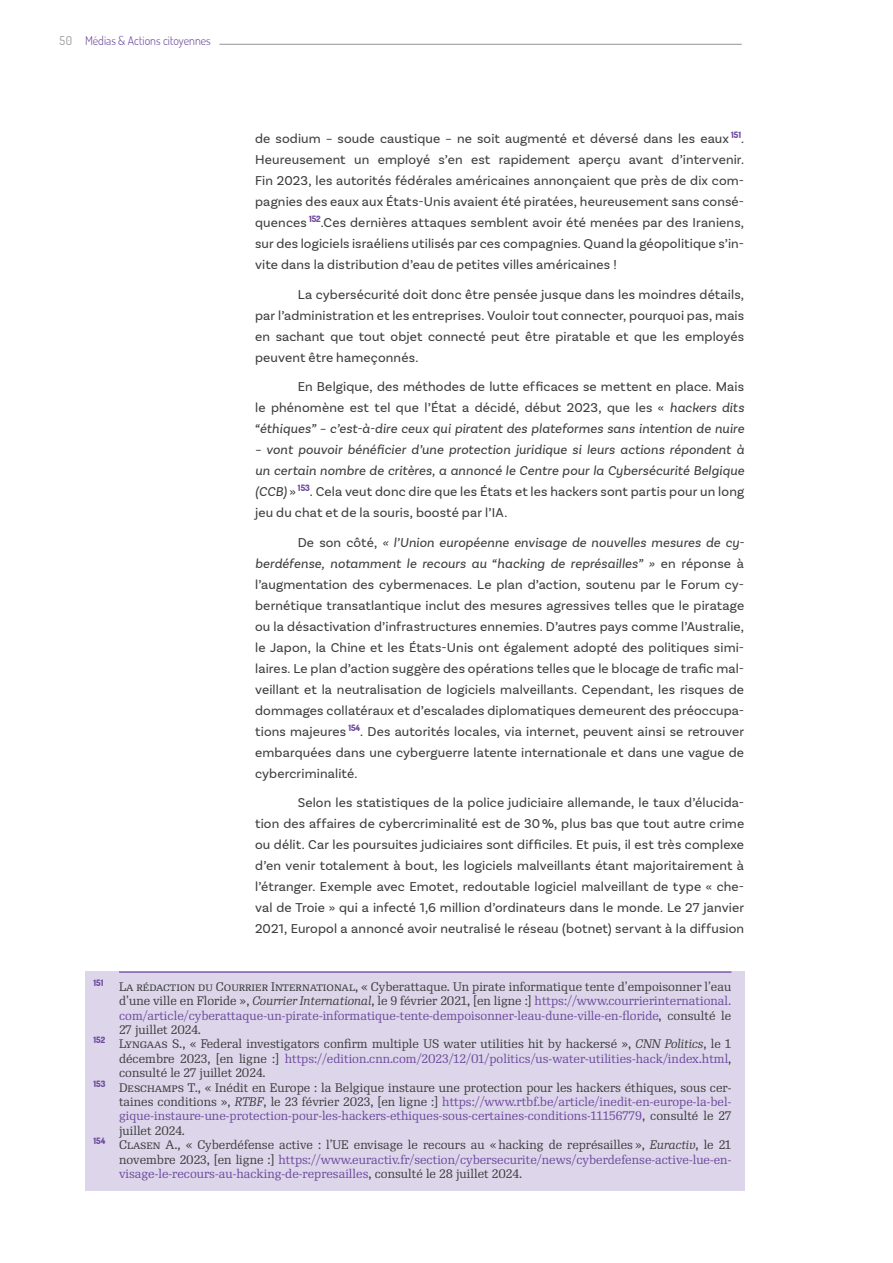
<style>
.page{position:relative;width:893px;height:1263px;background:#fff}
.page>*{position:absolute;margin:0;border:0;box-sizing:border-box;transform-origin:0 0}
.t1{font:13.5px/21px "Basic Sans";letter-spacing:.01em;color:#3e3e3f;text-align:justify}
.t2{font:italic 13.5px/21px "Basic Sans";letter-spacing:.01em;color:#3e3e3f;text-align:justify}
.t3{font:12px "Re Public";color:#6e4a9e}
.t4{font:12px "Re Public";color:#3e3e3f}
.t5{font:300 12px "Dosis";color:#633a96}
.t6{font:800 8.7px "Dosis";color:#6e4a9e}
.s1{font-weight:400;color:#939598}
.s2{font-style:italic}
.s3{font-style:normal}
.s4{color:#6e4a9e}
.s5{color:#3e3e3f}
.s6{font-style:italic;color:#3e3e3f}
</style>
<div class="page">
<hr style="left:85px;top:44px;width:657px;height:1px;background:#939598">
<div style="left:85px;top:40px;width:134px;height:8px;background:#fff"></div>
<div style="left:85px;top:971px;width:659px;height:220px;background:#ddd6ea"></div>
<hr style="left:119px;top:971px;width:612px;height:2px;background:#633a96">
<p class="t5" style="left:60px;top:32px;width:153px"><span class="s1">50</span> Médias &amp; Actions citoyennes</p>
<p class="t1" style="left:255px;top:128px;width:490px">de sodium – soude caustique – ne soit augmenté et déversé dans les eaux <sup>151</sup>.<br>Heureusement un employé s’en est rapidement aperçu avant d’intervenir.<br>Fin 2023, les autorités fédérales américaines annonçaient que près de dix com&shy;pagnies des eaux aux États-Unis avaient été piratées, heureusement sans consé&shy;quences <sup>152</sup>.Ces dernières attaques semblent avoir été menées par des Iraniens, sur des logiciels israéliens utilisés par ces compagnies. Quand la géopolitique s’in&shy;vite dans la distribution d’eau de petites villes américaines !</p>
<p class="t1" style="left:255px;top:283px;width:491px;text-indent:43px">La cybersécurité doit donc être pensée jusque dans les moindres détails, par l’administration et les entreprises. Vouloir tout connecter, pourquoi pas, mais en sachant que tout objet connecté peut être piratable et que les employés peuvent être hameçonnés.</p>
<p class="t1" style="left:255px;top:376px;width:491px;text-indent:43px">En Belgique, des méthodes de lutte efficaces se mettent en place. Mais le phénomène est tel que l’État a décidé, début 2023, que les « <span class="s2">hackers dits “éthiques” – c’est-à-dire ceux qui piratent des plateformes sans intention de nuire</span></p>
<p class="t2" style="left:255px;top:439px;width:491px">– vont pouvoir bénéficier d’une protection juridique si leurs actions répondent à un certain nombre de critères, a annoncé le Centre pour la Cybersécurité Belgique (CCB) <span class="s3">»</span> <sup>153</sup><span class="s3">. Cela veut donc dire que les États et les hackers sont partis pour un long jeu du chat et de la souris, boosté par l’IA.</span></p>
<p class="t1" style="left:255px;top:531px;width:491px;text-indent:43px">De son côté, <span class="s2">« l’Union européenne envisage de nouvelles mesures de cy&shy;berdéfense, notamment le recours au “hacking de représailles” »</span> en réponse à l’augmentation des cybermenaces. Le plan d’action, soutenu par le Forum cy&shy;bernétique transatlantique inclut des mesures agressives telles que le piratage ou la désactivation d’infrastructures ennemies. D’autres pays comme l’Australie, le Japon, la Chine et les États-Unis ont également adopté des politiques simi&shy;laires. Le plan d’action suggère des opérations telles que le blocage de trafic mal&shy;veillant et la neutralisation de logiciels malveillants. Cependant, les risques de dommages collatéraux et d’escalades diplomatiques demeurent des préoccupa&shy;tions majeures <sup>154</sup>. Des autorités locales, via internet, peuvent ainsi se retrouver embarquées dans une cyberguerre latente internationale et dans une vague de cybercriminalité.</p>
<p class="t1" style="left:255px;top:792px;width:491px;text-indent:43px">Selon les statistiques de la police judiciaire allemande, le taux d’élucida&shy;tion des affaires de cybercriminalité est de 30%, plus bas que tout autre crime ou délit. Car les poursuites judiciaires sont difficiles. Et puis, il est très complexe d’en venir totalement à bout, les logiciels malveillants étant majoritairement à l’étranger. Exemple avec Emotet, redoutable logiciel malveillant de type « che&shy;val de Troie » qui a infecté 1,6 million d’ordinateurs dans le monde. Le 27 janvier 2021, Europol a annoncé avoir neutralisé le réseau (botnet) servant à la diffusion</p>
<p class="t6" style="left:94px;top:976px;width:11px">151</p>
<p class="t4" style="left:119px;top:979px;width:614px">La rédaction du Courrier International, « Cyberattaque. Un pirate informatique tente d’empoisonner l’eau</p>
<p class="t4" style="left:119px;top:993px;width:614px">d’une ville en Floride », <span class="s2">Courrier International</span>, le 9 février 2021, [en ligne :] <span class="s4">https://www.courrierinternational.</span></p>
<p class="t3" style="left:119px;top:1008px;width:614px">com/article/cyberattaque-un-pirate-informatique-tente-dempoisonner-leau-dune-ville-en-floride<span class="s5">, consulté le</span></p>
<p class="t4" style="left:119px;top:1022px;width:84px">27 juillet 2024.</p>
<p class="t4" style="left:94px;top:1037px;width:639px"><sup>152</sup> Lyngaas S., « Federal investigators confirm multiple US water utilities hit by hackersé », <span class="s2">CNN Politics</span>, le 1</p>
<p class="t3" style="left:119px;top:1051px;width:614px"><span class="s5">décembre 2023, [en ligne :]</span> https://edition.cnn.com/2023/12/01/politics/us-water-utilities-hack/index.html<span class="s5">,</span></p>
<p class="t4" style="left:119px;top:1065px;width:148px">consulté le 27 juillet 2024.</p>
<p class="t4" style="left:94px;top:1080px;width:639px"><sup>153</sup> Deschamps T., « Inédit en Europe : la Belgique instaure une protection pour les hackers éthiques, sous cer-</p>
<p class="t3" style="left:119px;top:1094px;width:614px"><span class="s5">taines conditions »,</span> <span class="s6">RTBF</span><span class="s5">, le 23 février 2023, [en ligne :]</span> https://www.rtbf.be/article/inedit-en-europe-la-bel-</p>
<p class="t3" style="left:119px;top:1109px;width:614px">gique-instaure-une-protection-pour-les-hackers-ethiques-sous-certaines-conditions-11156779<span class="s5">, consulté le 27</span></p>
<p class="t4" style="left:119px;top:1123px;width:67px">juillet 2024.</p>
<p class="t4" style="left:94px;top:1137px;width:639px"><sup>154</sup> Clasen A., « Cyberdéfense active : l’UE envisage le recours au « hacking de représailles », <span class="s2">Euractiv</span>, le 21</p>
<p class="t3" style="left:119px;top:1152px;width:614px"><span class="s5">novembre 2023, [en ligne :]</span> https://www.euractiv.fr/section/cybersecurite/news/cyberdefense-active-lue-en-</p>
<p class="t3" style="left:119px;top:1166px;width:405px">visage-le-recours-au-hacking-de-represailles<span class="s5">, consulté le 28 juillet 2024.</span></p>
</div>
